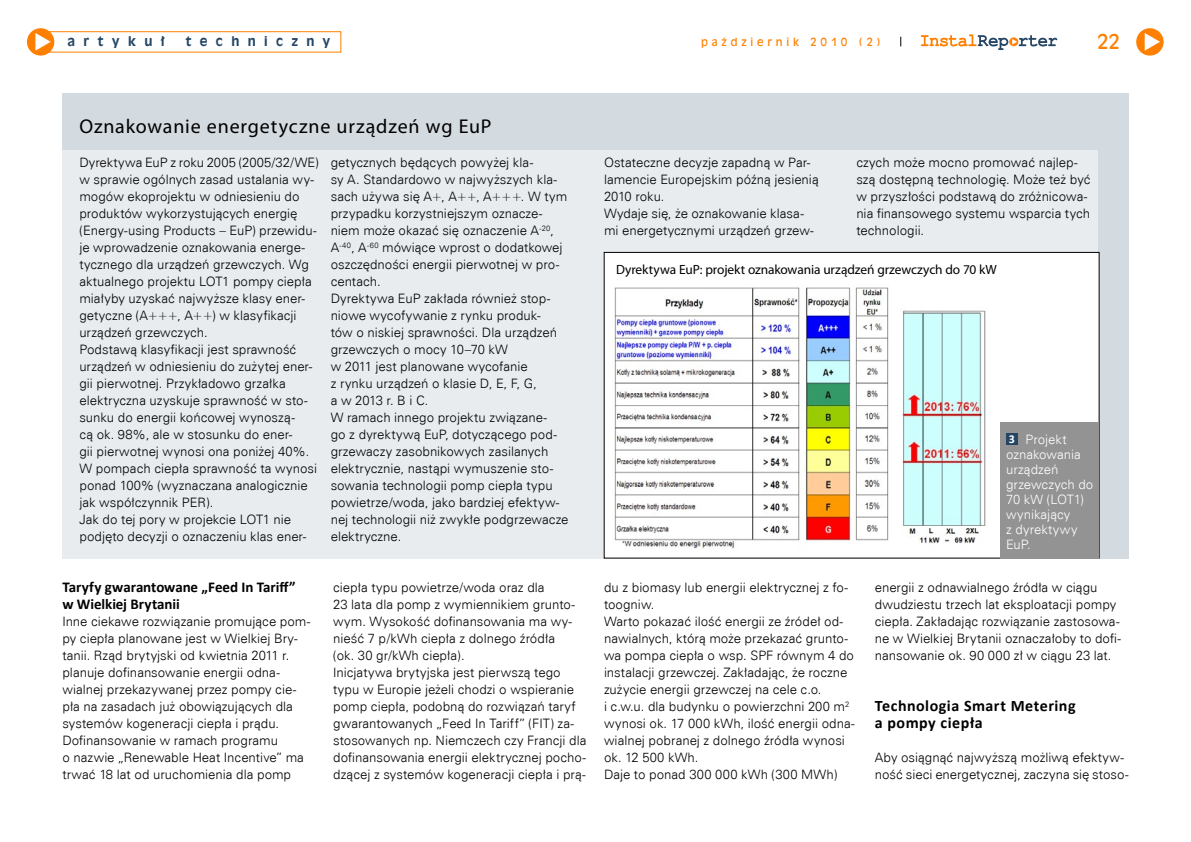
<style>
.page{position:relative;width:1191px;height:842px;background:#fff}
.page>*{position:absolute;margin:0;border:0;box-sizing:border-box;transform-origin:0 0}
.Tekst{font:20px "Myriad Pro";letter-spacing:.04em;color:#000}
.t1{font:20px "Incised 901 EU";color:#ff8000}
.A_Śródtytuł{font:700 16px/17px "Calibri";letter-spacing:.03em;color:#000}
.A_Tekst{font:700 15px/17px "Calibri";letter-spacing:-.005em;color:#000}
.t2{font:13.4px "Myriad Pro";letter-spacing:-.01em;color:#000}
.A_Tekst-2{font:13px/17px "Zurich Lt EU";color:#000}
.A_Podpisy{font:13px/15px "Zurich Lt EU";color:#fff}
.t3{font:700 13px "Incised 901 EU";letter-spacing:.645em;color:#244564}
.t4{font:700 12px "Calibri";color:#fff}
.t5{font:11px "Incised 901 EU";letter-spacing:.345em;color:#ff8000}
</style>
<div class="page">
<div style="left:38px;top:31px;width:303px;height:22px;border:1px solid #ff8000"></div>
<div style="left:27px;top:28px;width:27px;height:28px;background:#ff8000;border-radius:50%"></div>
<svg style="left:35px;top:33px;width:16px;height:18px"></svg>
<div style="left:1136px;top:28px;width:27px;height:28px;background:#ff8000;border-radius:50%"></div>
<svg style="left:1144px;top:33px;width:16px;height:18px"></svg>
<svg style="left:921px;top:34px;width:136px;height:16px"></svg>
<div style="left:62px;top:93px;width:1066px;height:465px;background:#d3dae0"></div>
<div style="left:62px;top:150px;width:1035px;height:408px;background:#e8ecef"></div>
<div style="left:604px;top:252px;width:495px;height:306px;background:#fff"></div>
<img style="left:614px;top:287px;width:372px;height:262px">
<div style="left:1000px;top:422px;width:99px;height:136px;background:#939393"></div>
<div style="left:1006px;top:434px;width:11px;height:11px;background:#244564"></div>
<p class="t3" style="left:67px;top:33px;width:99px">artykuł</p>
<p class="t3" style="left:186px;top:33px;width:146px">techniczny</p>
<p class="t5" style="left:701px;top:35px;width:181px">październik 2010 (2)</p>
<h1 class="t1" style="left:1096px;top:29px;width:25px">22</h1>
<p class="Tekst" style="left:79px;top:116px;width:414px">Oznakowanie energetyczne urządzeń wg EuP</p>
<p class="A_Tekst-2" style="left:79px;top:154px;width:241px">Dyrektywa EuP z roku 2005 (2005/32/WE)</p>
<p class="A_Tekst-2" style="left:79px;top:171px;width:239px">w sprawie ogólnych zasad ustalania wy&shy;mogów ekoprojektu w odniesieniu do produktów wykorzystujących energię (Energy-using Products – EuP) przewidu&shy;je wprowadzenie oznakowania energe&shy;tycznego dla urządzeń grzewczych. Wg aktualnego projektu LOT1 pompy ciepła miałyby uzyskać najwyższe klasy ener&shy;getyczne (A+++, A++) w klasyfikacji urządzeń grzewczych.</p>
<p class="A_Tekst-2" style="left:79px;top:341px;width:239px">Podstawą klasyfikacji jest sprawność urządzeń w odniesieniu do zużytej ener&shy;gii pierwotnej. Przykładowo grzałka elektryczna uzyskuje sprawność w sto&shy;sunku do energii końcowej wynoszą-<br>cą ok. 98%, ale w stosunku do ener-<br>gii pierwotnej wynosi ona poniżej 40%.<br>W pompach ciepła sprawność ta wynosi ponad 100% (wyznaczana analogicznie jak współczynnik PER).</p>
<p class="A_Tekst-2" style="left:79px;top:511px;width:228px">Jak do tej pory w projekcie LOT1 nie podjęto decyzji o oznaczeniu klas ener-</p>
<p class="A_Tekst-2" style="left:331px;top:154px;width:238px">getycznych będących powyżej kla-<br>sy A. Standardowo w najwyższych kla&shy;sach używa się A+, A++, A+++. W tym przypadku korzystniejszym oznacze&shy;niem może okazać się oznaczenie A<sup>-20</sup>, A<sup>-40</sup>, A<sup>-60</sup> mówiące wprost o dodatkowej oszczędności energii pierwotnej w pro&shy;centach.</p>
<p class="A_Tekst-2" style="left:331px;top:290px;width:228px">Dyrektywa EuP zakłada również stop&shy;niowe wycofywanie z rynku produk&shy;tów o niskiej sprawności. Dla urządzeń grzewczych o mocy 10–70 kW<br>w 2011 jest planowane wycofanie<br>z rynku urządzeń o klasie D, E, F, G,<br>a w 2013 r. B i C.</p>
<p class="A_Tekst-2" style="left:331px;top:409px;width:239px">W ramach innego projektu związane-<br>go z dyrektywą EuP, dotyczącego pod&shy;grzewaczy zasobnikowych zasilanych elektrycznie, nastąpi wymuszenie sto&shy;sowania technologii pomp ciepła typu powietrze/woda, jako bardziej efektyw&shy;nej technologii niż zwykłe podgrzewacze elektryczne.</p>
<p class="A_Tekst" style="left:62px;top:579px;width:235px">Taryfy gwarantowane „Feed In Tariff” w Wielkiej Brytanii</p>
<p class="A_Tekst-2" style="left:62px;top:613px;width:249px">Inne ciekawe rozwiązanie promujące pom&shy;py ciepła planowane jest w Wielkiej Bry&shy;tanii. Rząd brytyjski od kwietnia 2011 r. planuje dofinansowanie energii odna&shy;wialnej przekazywanej przez pompy cie&shy;pła na zasadach już obowiązujących dla systemów kogeneracji ciepła i prądu.<br>Dofinansowanie w ramach programu<br>o nazwie „Renewable Heat Incentive” ma trwać 18 lat od uruchomienia dla pomp</p>
<p class="A_Tekst-2" style="left:333px;top:579px;width:243px">ciepła typu powietrze/woda oraz dla<br>23 lata dla pomp z wymiennikiem grunto&shy;wym. Wysokość dofinansowania ma wy&shy;nieść 7 p/kWh ciepła z dolnego źródła (ok. 30 gr/kWh ciepła).</p>
<p class="A_Tekst-2" style="left:333px;top:664px;width:255px">Inicjatywa brytyjska jest pierwszą tego typu w Europie jeżeli chodzi o wspieranie pomp ciepła, podobną do rozwiązań taryf gwarantowanych „Feed In Tariff” (FIT) za&shy;stosowanych np. Niemczech czy Francji dla dofinansowania energii elektrycznej pocho&shy;dzącej z systemów kogeneracji ciepła i prą-</p>
<p class="A_Tekst-2" style="left:604px;top:154px;width:216px">Ostateczne decyzje zapadną w Par&shy;lamencie Europejskim późną jesienią<br>2010 roku.</p>
<p class="A_Tekst-2" style="left:604px;top:205px;width:211px">Wydaje się, że oznakowanie klasa&shy;mi energetycznymi urządzeń grzew-</p>
<p class="A_Tekst-2" style="left:856px;top:154px;width:236px">czych może mocno promować najlep&shy;szą dostępną technologię. Może też być w przyszłości podstawą do zróżnicowa&shy;nia finansowego systemu wsparcia tych technologii.</p>
<p class="t2" style="left:616px;top:263px;width:382px">Dyrektywa EuP: projekt oznakowania urządzeń grzewczych do 70 kW</p>
<p class="A_Tekst-2" style="left:604px;top:579px;width:246px">du z biomasy lub energii elektrycznej z fo&shy;toogniw.</p>
<p class="A_Tekst-2" style="left:604px;top:613px;width:252px">Warto pokazać ilość energii ze źródeł od&shy;nawialnych, którą może przekazać grunto&shy;wa pompa ciepła o wsp. SPF równym 4 do instalacji grzewczej. Zakładając, że roczne zużycie energii grzewczej na cele c.o.<br>i c.w.u. dla budynku o powierzchni 200 m<sup>2 </sup>wynosi ok. 17 000 kWh, ilość energii odna&shy;wialnej pobranej z dolnego źródła wynosi ok. 12 500 kWh.</p>
<p class="A_Tekst-2" style="left:604px;top:766px;width:235px">Daje to ponad 300 000 kWh (300 MWh)</p>
<p class="A_Podpisy" style="left:1006px;top:431px;width:89px;text-indent:19px">Projekt oznakowania urządzeń grzewczych do<br>70 kW (LOT1) wynikający<br>z dyrektywy<br>EuP.</p>
<p class="t4" style="left:1008px;top:431px;width:8px">3</p>
<p class="A_Tekst-2" style="left:874px;top:579px;width:248px">energii z odnawialnego źródła w ciągu dwudziestu trzech lat eksploatacji pompy ciepła. Zakładając rozwiązanie zastosowa&shy;ne w Wielkiej Brytanii oznaczałoby to dofi&shy;nansowanie ok. 90 000 zł w ciągu 23 lat.</p>
<p class="A_Śródtytuł" style="left:874px;top:697px;width:202px">Technologia Smart Metering a pompy ciepła</p>
<p class="A_Tekst-2" style="left:874px;top:749px;width:255px">Aby osiągnąć najwyższą możliwą efektyw&shy;ność sieci energetycznej, zaczyna się stoso-</p>
</div>
